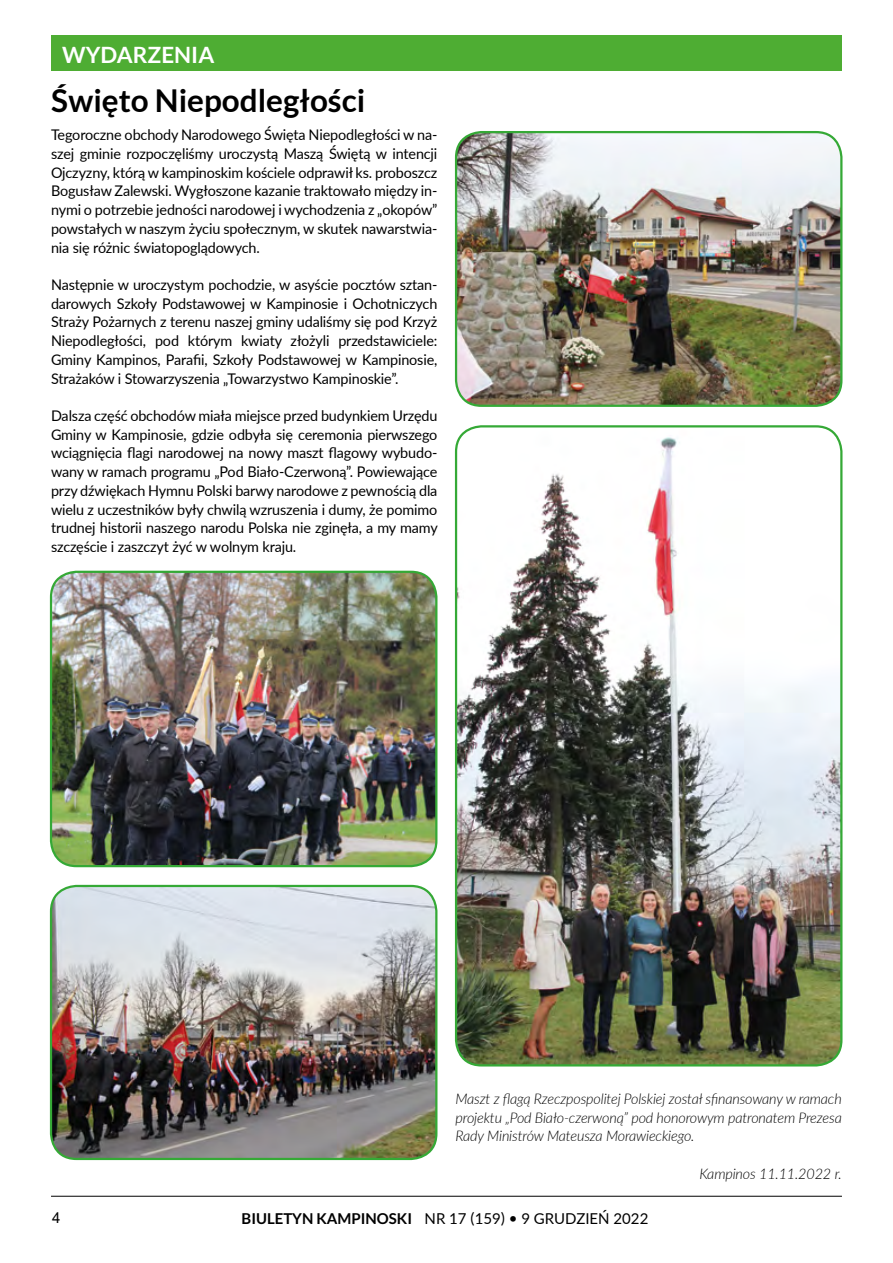
<style>
.page{position:relative;width:893px;height:1263px;background:#fff}
.page>*{position:absolute;margin:0;border:0;box-sizing:border-box;transform-origin:0 0}
.t1{font:700 31.5px "Lato";color:#000}
.t2{font:700 22.5px "Lato";color:#fff}
.t3{font:15px "Lato";color:#000}
.t4{font:15px "Arial";color:#000}
.t5{font:14.7px/18.8px "Lato";letter-spacing:-.01em;color:#000;text-align:justify}
.t6{font:italic 300 14.7px/18.8px "Lato";letter-spacing:-.01em;color:#000;text-align:justify}
.s1{font-weight:700}
</style>
<div class="page">
<hr style="left:51px;top:1196px;width:791px;height:1px;background:#000">
<div style="left:51px;top:35px;width:791px;height:36px;background:#4ead33"></div>
<img style="left:51px;top:572px;width:385px;height:294px">
<div style="left:50px;top:571px;width:387px;height:296px;border:2px solid #35a936;border-radius:26px"></div>
<img style="left:51px;top:886px;width:385px;height:273px">
<div style="left:50px;top:885px;width:387px;height:275px;border:2px solid #35a936;border-radius:26px"></div>
<img style="left:456px;top:132px;width:385px;height:274px">
<div style="left:455px;top:131px;width:387px;height:276px;border:2px solid #35a936;border-radius:26px"></div>
<img style="left:456px;top:426px;width:385px;height:639px">
<div style="left:455px;top:425px;width:387px;height:641px;border:2px solid #35a936;border-radius:26px"></div>
<h2 class="t2" style="left:62px;top:42px;width:154px">WYDARZENIA</h2>
<h1 class="t1" style="left:51px;top:83px;width:316px">Święto Niepodległości</h1>
<p class="t5" style="left:51px;top:125px;width:388px">Tegoroczne obchody Narodowego Święta Niepodległości w na&shy;szej gminie rozpoczęliśmy uroczystą Maszą Świętą w intencji Ojczyzny, którą w kampinoskim kościele odprawił ks. proboszcz Bogusław Zalewski. Wygłoszone kazanie traktowało między in&shy;nymi o potrzebie jedności narodowej i wychodzenia z „okopów” powstałych w naszym życiu społecznym, w skutek nawarstwia&shy;nia się różnic światopoglądowych.</p>
<p class="t5" style="left:51px;top:275px;width:388px">Następnie w uroczystym pochodzie, w asyście pocztów sztan&shy;darowych Szkoły Podstawowej w Kampinosie i Ochotniczych Straży Pożarnych z terenu naszej gminy udaliśmy się pod Krzyż Niepodległości, pod którym kwiaty złożyli przedstawiciele:<br>Gminy Kampinos, Parafii, Szkoły Podstawowej w Kampinosie, Strażaków i Stowarzyszenia „Towarzystwo Kampinoskie”.</p>
<p class="t5" style="left:51px;top:406px;width:388px">Dalsza część obchodów miała miejsce przed budynkiem Urzędu Gminy w Kampinosie, gdzie odbyła się ceremonia pierwszego wciągnięcia flagi narodowej na nowy maszt flagowy wybudo&shy;wany w ramach programu „Pod Biało-Czerwoną”. Powiewające przy dźwiękach Hymnu Polski barwy narodowe z pewnością dla wielu z uczestników były chwilą wzruszenia i dumy, że pomimo trudnej historii naszego narodu Polska nie zginęła, a my mamy szczęście i zaszczyt żyć w wolnym kraju.</p>
<p class="t6" style="left:455px;top:1089px;width:388px">Maszt z flagą Rzeczpospolitej Polskiej został sfinansowany w ramach projektu „Pod Biało-czerwoną” pod honorowym patronatem Prezesa Rady Ministrów Mateusza Morawieckiego.</p>
<p class="t6" style="left:699px;top:1163px;width:144px">Kampinos 11.11.2022 r.</p>
<p class="t4" style="left:52px;top:1207px;width:10px">4</p>
<p class="t3" style="left:242px;top:1208px;width:408px"><span class="s1">Biuletyn KAMPINOSKI</span> NR 17 (159) • 9 grudzień 2022</p>
</div>
